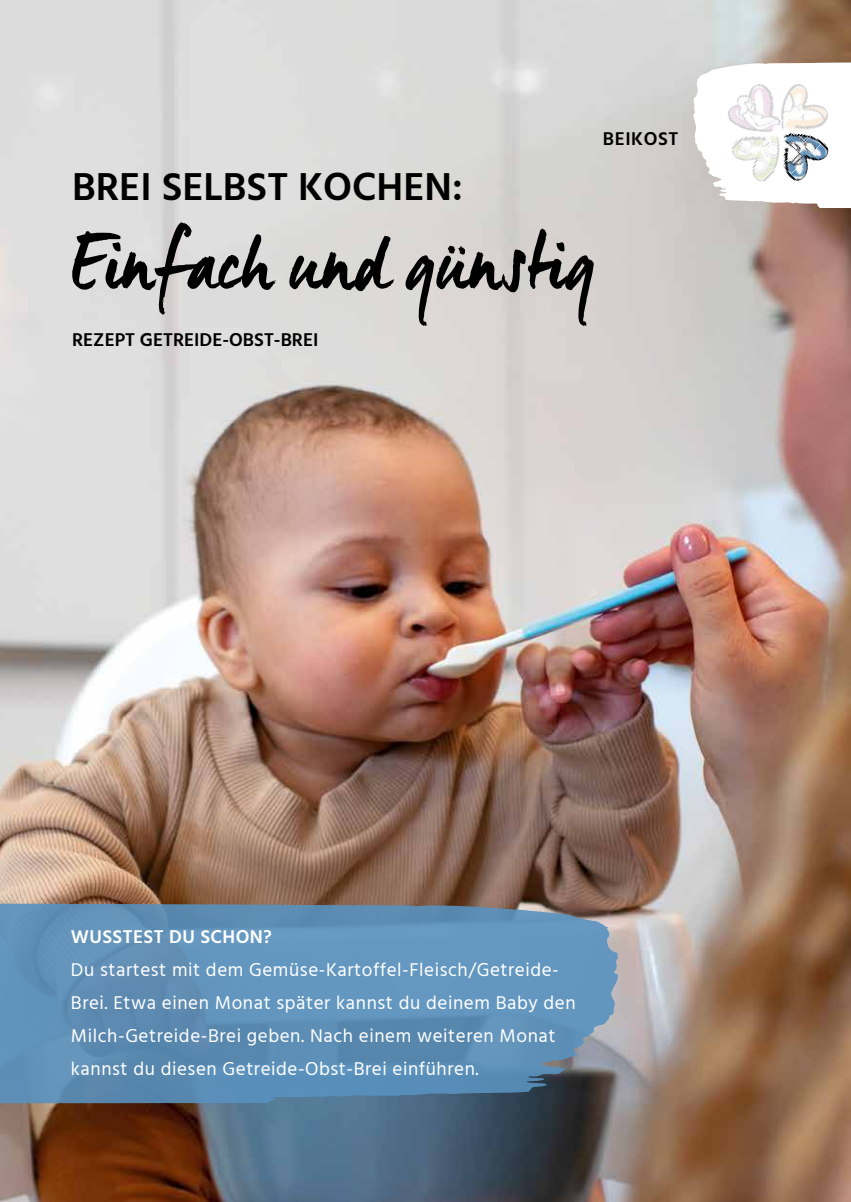
<style>
.page{position:relative;width:851px;height:1202px;background:#fff}
.page>*{position:absolute;margin:0;border:0;box-sizing:border-box;transform-origin:0 0}
.t1{font:80px "Manus";color:#000}
.t2{font:600 40px "Hind Vadodara";color:#000}
.t3{font:19px/33px "Hind Vadodara";letter-spacing:.03em;color:#fff}
.t4{font:600 19px "Hind Vadodara";color:#000}
.t5{font:600 19px "Hind Vadodara";letter-spacing:.02em;color:#fff}
.t6{font:600 19px "Hind Vadodara";letter-spacing:.03em;color:#000}
</style>
<div class="page">
<img style="left:0;top:0;width:850px;height:1202px">
<svg style="left:0;top:902px;width:618px;height:203px;background:#608db1"></svg>
<svg style="left:693px;top:61px;width:157px;height:149px"></svg>
<p class="t6" style="left:603px;top:124px;width:77px">BEIKOST</p>
<h2 class="t2" style="left:72px;top:156px;width:392px">BREI SELBST KOCHEN:</h2>
<h1 class="t1" style="left:72px;top:214px;width:525px">Einfach und günstig</h1>
<p class="t4" style="left:72px;top:326px;width:248px">REZEPT GETREIDE-OBST-BREI</p>
<p class="t5" style="left:71px;top:922px;width:202px">WUSSTEST DU SCHON?</p>
<p class="t3" style="left:71px;top:953px;width:506px">Du startest mit dem Gemüse-Kartoffel-Fleisch/Getreide-Brei. Etwa einen Monat später kannst du deinem Baby den Milch-Getreide-Brei geben. Nach einem weiteren Monat kannst du diesen Getreide-Obst-Brei einführen.</p>
</div>
